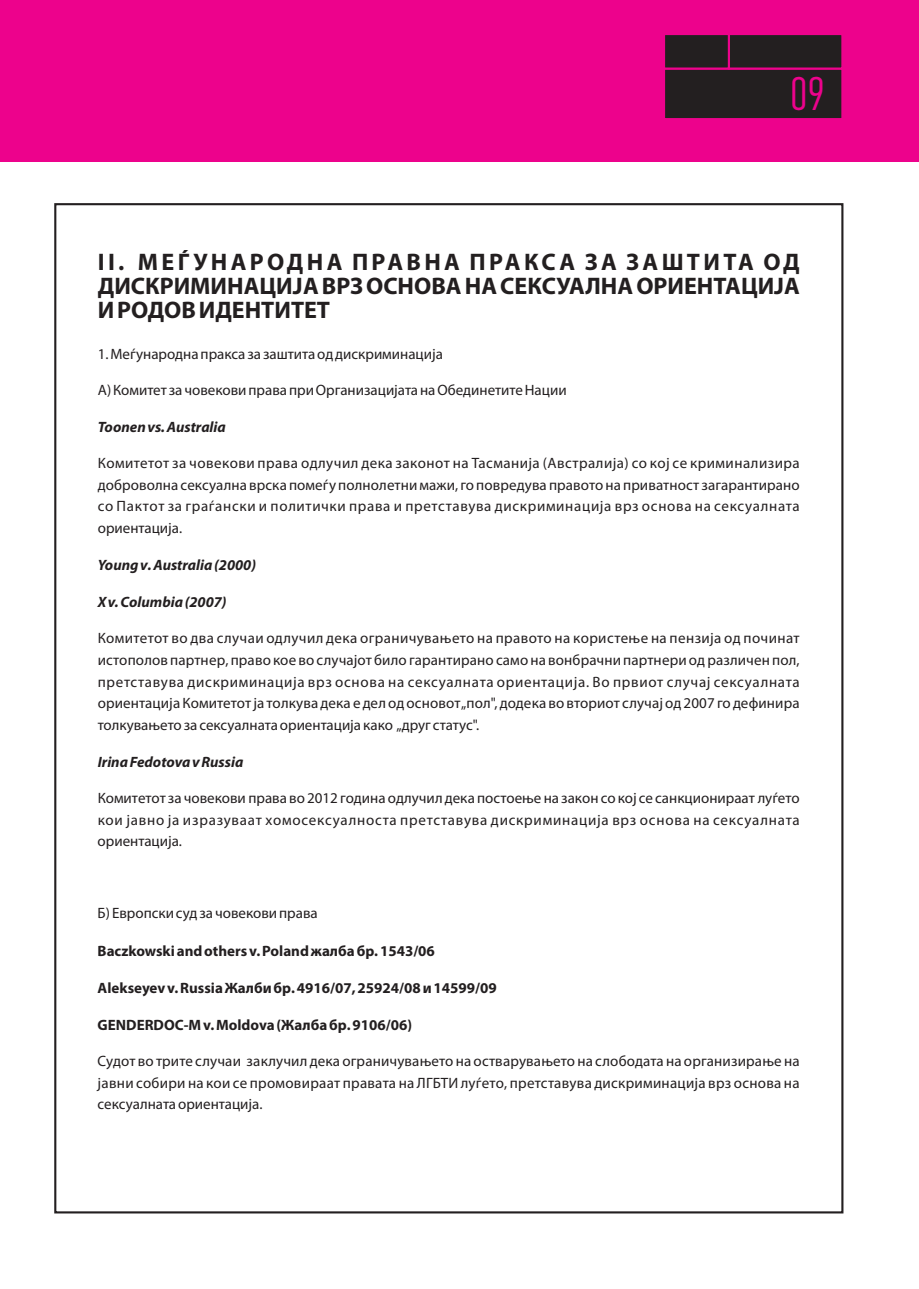
<style>
.page{position:relative;width:919px;height:1289px;background:#fff}
.page>*{position:absolute;margin:0;border:0;box-sizing:border-box;transform-origin:0 0}
.t1{font:300 47.4px "PF Din Text Comp Pro";color:#ed028c}
.t2{font:700 24px/23.9px "Myriad Pro";color:#231f20;text-align:justify}
.t3{font:15px/21.6px "Myriad Pro";color:#231f20;text-align:justify}
.t4{font:700 15px "Myriad Pro";color:#231f20}
.t5{font:italic 700 15px "Myriad Pro";color:#231f20}
</style>
<div class="page">
<div style="left:0;top:0;width:918px;height:162px;background:#ed028c"></div>
<svg style="left:665px;top:35px;width:177px;height:83px;background:#2a1d24"></svg>
<h1 class="t1" style="left:790px;top:75px;width:36px">09</h1>
<h2 class="t2" style="left:98px;top:252px;width:703px">II. МЕЃУНАРОДНА ПРАВНА ПРАКСА ЗА ЗАШТИТА ОД ДИСКРИМИНАЦИЈА ВРЗ ОСНОВА НА СЕКСУАЛНА ОРИЕНТАЦИЈА И РОДОВ ИДЕНТИТЕТ</h2>
<p class="t3" style="left:98px;top:344px;width:346px">1. Меѓународна пракса за заштита од дискриминација</p>
<p class="t3" style="left:98px;top:380px;width:470px">А) Комитет за човекови права при Организацијата на Обединетите Нации</p>
<p class="t5" style="left:98px;top:420px;width:130px">Toonen vs. Australia</p>
<p class="t3" style="left:98px;top:453px;width:703px">Комитетот за човекови права одлучил дека законот на Тасманија (Австралија) со кој се криминализира доброволна сексуална врска помеѓу полнолетнимажи,го повредува правото на приватност загарантирано со Пактот за граѓански и политички права и претставува дискриминација врз основа на сексуалната ориентација.</p>
<p class="t5" style="left:98px;top:558px;width:160px">Young v.Australia (2000)</p>
<p class="t5" style="left:98px;top:596px;width:130px">X v. Columbia(2007)</p>
<p class="t3" style="left:98px;top:628px;width:703px">Комитетот во два случаи одлучил дека ограничувањето на правото на користење на пензија од починат истополов партнер, право кое во случајот било гарантирано само на вонбрачни партнери од различен пол, претставува дискриминација врз основа на сексуалната ориентација. Во првиот случај сексуалната ориентација Комитетот ја толкува дека е дел од основот„пол", додека во вториот случај од 2007 го дефинира толкувањето за сексуалната ориентација како „друг статус".</p>
<p class="t5" style="left:98px;top:755px;width:147px">Irina Fedotova v Russia</p>
<p class="t3" style="left:98px;top:788px;width:703px">Комитетот за човекови права во 2012 година одлучил дека постоење на закон со кој се санкционираат луѓето кои јавно ја изразуваат хомосексуалноста претставува дискриминација врз основа на сексуалната ориентација.</p>
<p class="t3" style="left:98px;top:903px;width:222px">Б) Европски суд за човекови права</p>
<p class="t4" style="left:98px;top:944px;width:339px">Baczkowski and others v. Polandжалба бр. 1543/06</p>
<p class="t4" style="left:98px;top:981px;width:400px">Alekseyevv. RussiaЖалби бр. 4916/07, 25924/08 и 14599/09</p>
<p class="t4" style="left:98px;top:1018px;width:316px">GENDERDOC-M v. Moldova (Жалба бр. 9106/06)</p>
<p class="t3" style="left:98px;top:1051px;width:703px">Судот во трите случаи заклучил дека ограничувањето на остварувањето на слободата на организирање на јавни собири на кои се промовираат правата на ЛГБТИ луѓето, претставува дискриминација врз основа на сексуалната ориентација.</p>
</div>
